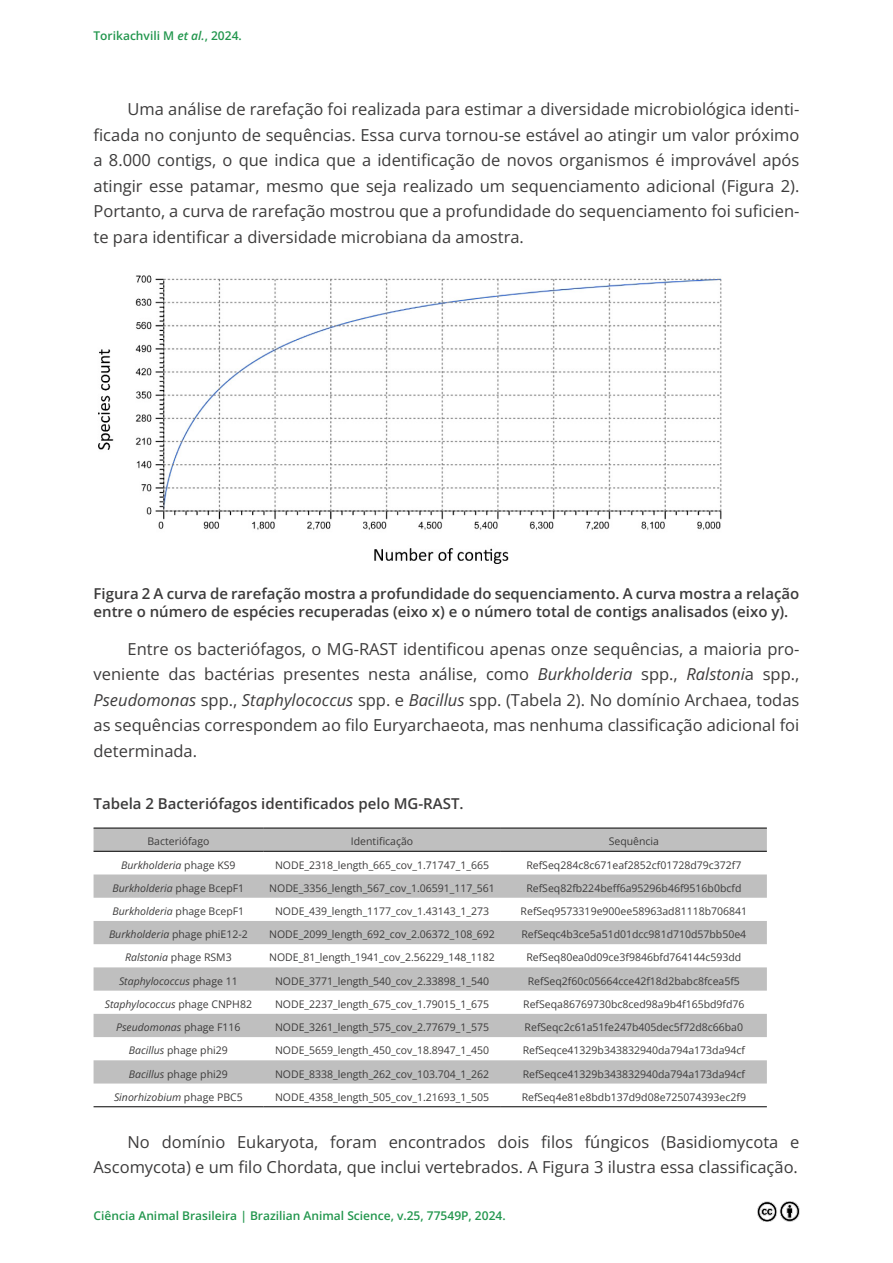
<style>
.page{position:relative;width:893px;height:1263px;background:#fff}
.page>*{position:absolute;margin:0;border:0;box-sizing:border-box;transform-origin:0 0}
.t1{font:16.5px/25.5px "Open Sans";color:#3c3b3b;text-align:justify}
.t2{font:600 15px/18px "Open Sans";color:#3c3b3b}
.t3{font:600 12px "Open Sans";color:#22964d}
.t4{font:10.5px "Open Sans";color:#3c3b3b}
.t5{font:italic 10.5px "Open Sans";color:#3c3b3b}
.s1{font-style:italic}
.s2{font-style:normal}
</style>
<div class="page">
<img style="left:757px;top:1201px;width:43px;height:20px">
<img style="left:98px;top:275px;width:624px;height:289px">
<svg style="left:94px;top:829px;width:673px;height:254px;fill:#bfbfbf"></svg>
<hr style="left:94px;top:828px;width:169px;height:1px;background:#000">
<hr style="left:263px;top:828px;width:238px;height:1px;background:#000">
<hr style="left:501px;top:828px;width:266px;height:1px;background:#000">
<hr style="left:94px;top:851px;width:169px;height:1px;background:#000">
<hr style="left:263px;top:851px;width:238px;height:1px;background:#000">
<hr style="left:501px;top:851px;width:266px;height:1px;background:#000">
<hr style="left:94px;top:1106px;width:169px;height:1px;background:#000">
<hr style="left:263px;top:1106px;width:238px;height:1px;background:#000">
<hr style="left:501px;top:1106px;width:266px;height:1px;background:#000">
<p class="t3" style="left:94px;top:27px;width:150px">Torikachvili M <span class="s1">et al.</span>, 2024.</p>
<p class="t1" style="left:94px;top:96px;width:707px;text-indent:34px">Uma análise de rarefação foi realizada para estimar a diversidade microbiológica identi&shy;ficada no conjunto de sequências. Essa curva tornou-se estável ao atingir um valor próximo a 8.000 contigs, o que indica que a identificação de novos organismos é improvável após atingir esse patamar, mesmo que seja realizado um sequenciamento adicional (Figura 2).<br>Portanto, a curva de rarefação mostrou que a profundidade do sequenciamento foi suficien&shy;te para identificar a diversidade microbiana da amostra.</p>
<h2 class="t2" style="left:94px;top:584px;width:707px">Figura 2 A curva de rarefação mostra a profundidade do sequenciamento. A curva mostra a relação entre o número de espécies recuperadas (eixo x) e o número total de contigs analisados (eixo y).</h2>
<p class="t1" style="left:94px;top:636px;width:707px;text-indent:34px">Entre os bacteriófagos, o MG-RAST identificou apenas onze sequências, a maioria pro&shy;veniente das bactérias presentes nesta análise, como <span class="s1">Burkholderia</span> spp., <span class="s1">Ralstoni</span>a spp., <span class="s1">Pseudomonas</span> spp., <span class="s1">Staphylococcus</span> spp. e <span class="s1">Bacillus</span> spp. (Tabela 2). No domínio Archaea, todas as sequências correspondem ao filo Euryarchaeota, mas nenhuma classificação adicional foi determinada.</p>
<h2 class="t2" style="left:94px;top:794px;width:372px">Tabela 2 Bacteriófagos identificados pelo MG-RAST.</h2>
<p class="t4" style="left:147px;top:834px;width:63px">Bacteriófago</p>
<p class="t4" style="left:351px;top:834px;width:64px">Identificação</p>
<p class="t4" style="left:609px;top:834px;width:52px">Sequência</p>
<p class="t5" style="left:121px;top:857px;width:116px">Burkholderia <span class="s2">phage KS9</span></p>
<p class="t4" style="left:275px;top:857px;width:216px">NODE_2318_length_665_cov_1.71747_1_665</p>
<p class="t4" style="left:526px;top:857px;width:216px">RefSeq284c8c671eaf2852cf01728d79c372f7</p>
<p class="t5" style="left:113px;top:880px;width:133px">Burkholderia <span class="s2">phage BcepF1</span></p>
<p class="t4" style="left:269px;top:881px;width:227px">NODE_3356_length_567_cov_1.06591_117_561</p>
<p class="t4" style="left:526px;top:881px;width:217px">RefSeq82fb224beff6a95296b46f9516b0bcfd</p>
<p class="t5" style="left:113px;top:904px;width:133px">Burkholderia <span class="s2">phage BcepF1</span></p>
<p class="t4" style="left:275px;top:904px;width:216px">NODE_439_length_1177_cov_1.43143_1_273</p>
<p class="t4" style="left:521px;top:904px;width:228px">RefSeq9573319e900ee58963ad81118b706841</p>
<p class="t4" style="left:109px;top:927px;width:140px"><span class="s1">Burkholderia</span> phage phiE12-2</p>
<p class="t4" style="left:269px;top:927px;width:227px">NODE_2099_length_692_cov_2.06372_108_692</p>
<p class="t4" style="left:521px;top:927px;width:226px">RefSeqc4b3ce5a51d01dcc981d710d57bb50e4</p>
<p class="t5" style="left:125px;top:950px;width:108px">Ralstonia <span class="s2">phage RSM3</span></p>
<p class="t4" style="left:269px;top:950px;width:227px">NODE_81_length_1941_cov_2.56229_148_1182</p>
<p class="t4" style="left:526px;top:950px;width:216px">RefSeq80ea0d09ce3f9846bfd764144c593dd</p>
<p class="t5" style="left:119px;top:973px;width:120px">Staphylococcus <span class="s2">phage 11</span></p>
<p class="t4" style="left:275px;top:974px;width:216px">NODE_3771_length_540_cov_2.33898_1_540</p>
<p class="t4" style="left:528px;top:974px;width:214px">RefSeq2f60c05664cce42f18d2babc8fcea5f5</p>
<p class="t5" style="left:105px;top:997px;width:149px">Staphylococcus <span class="s2">phage CNPH82</span></p>
<p class="t4" style="left:275px;top:997px;width:216px">NODE_2237_length_675_cov_1.79015_1_675</p>
<p class="t4" style="left:523px;top:997px;width:223px">RefSeqa86769730bc8ced98a9b4f165bd9fd76</p>
<p class="t5" style="left:116px;top:1020px;width:126px">Pseudomonas <span class="s2">phage F116</span></p>
<p class="t4" style="left:275px;top:1020px;width:216px">NODE_3261_length_575_cov_2.77679_1_575</p>
<p class="t4" style="left:525px;top:1020px;width:220px">RefSeqc2c61a51fe247b405dec5f72d8c66ba0</p>
<p class="t4" style="left:129px;top:1043px;width:100px"><span class="s1">Bacillus</span> phage phi29</p>
<p class="t4" style="left:275px;top:1043px;width:216px">NODE_5659_length_450_cov_18.8947_1_450</p>
<p class="t4" style="left:523px;top:1043px;width:224px">RefSeqce41329b343832940da794a173da94cf</p>
<p class="t4" style="left:129px;top:1066px;width:100px"><span class="s1">Bacillus</span> phage phi29</p>
<p class="t4" style="left:275px;top:1066px;width:216px">NODE_8338_length_262_cov_103.704_1_262</p>
<p class="t4" style="left:523px;top:1066px;width:224px">RefSeqce41329b343832940da794a173da94cf</p>
<p class="t5" style="left:114px;top:1090px;width:130px">Sinorhizobium <span class="s2">phage PBC5</span></p>
<p class="t4" style="left:275px;top:1090px;width:216px">NODE_4358_length_505_cov_1.21693_1_505</p>
<p class="t4" style="left:522px;top:1090px;width:226px">RefSeq4e81e8bdb137d9d08e725074393ec2f9</p>
<h1 class="t1" style="left:94px;top:1129px;width:707px;text-align:right">No domínio Eukaryota, foram encontrados dois filos fúngicos (Basidiomycota e<br>Ascomycota) e um filo Chordata, que inclui vertebrados. A Figura 3 ilustra essa classificação.</h1>
<p class="t3" style="left:94px;top:1208px;width:414px">Ciência Animal Brasileira | Brazilian Animal Science, v.25, 77549P, 2024.</p>
</div>
